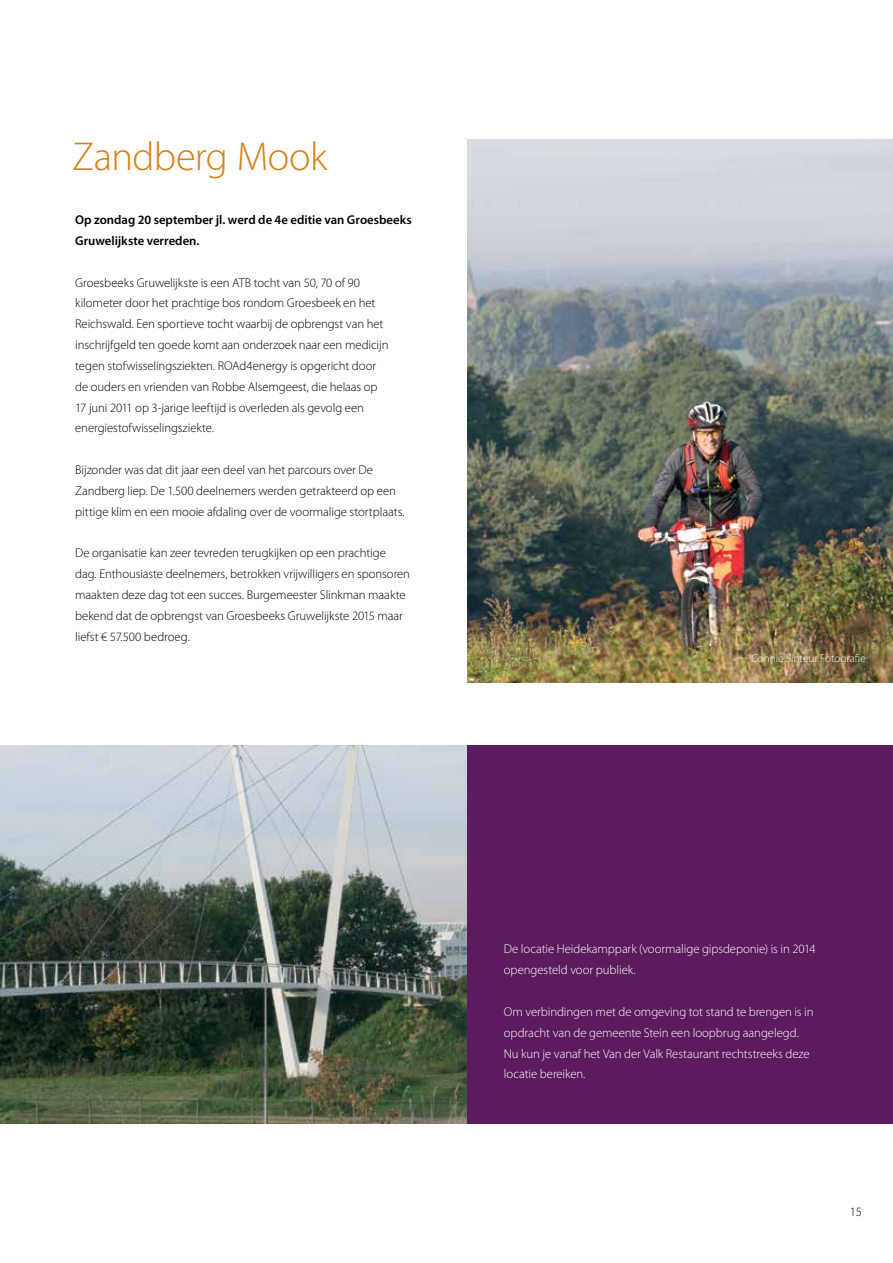
<style>
.page{position:relative;width:893px;height:1263px;background:#fff}
.page>*{position:absolute;margin:0;border:0;box-sizing:border-box;transform-origin:0 0}
.t1{font:300 40.5px "Myriad Pro";letter-spacing:-.01em;color:#d68119}
.t2{font:300 12.75px/20.9px "Myriad Pro";letter-spacing:-.005em;color:#000}
.t3{font:300 12.75px/20.9px "Myriad Pro";letter-spacing:-.005em;color:#fff}
.t4{font:600 12.75px/20.9px "Myriad Pro";color:#000}
.t5{font:12.75px "Myriad MM 215 600";color:#000}
.t6{font:300 11.25px "Myriad Pro";color:#fff}
</style>
<div class="page">
<img style="left:468px;top:139px;width:425px;height:543px">
<img style="left:0;top:745px;width:468px;height:378px">
<div style="left:468px;top:745px;width:425px;height:378px;background:#5b1b5e"></div>
<h1 class="t1" style="left:72px;top:132px;width:257px">Zandberg Mook</h1>
<p class="t4" style="left:75px;top:209px;width:338px">Op zondag 20 september jl. werd de 4e editie van Groesbeeks<br>Gruwelijkste verreden.</p>
<p class="t2" style="left:75px;top:272px;width:315px">Groesbeeks Gruwelijkste is een ATB tocht van 50, 70 of 90 kilometer door het prachtige bos rondom Groesbeek en het Reichswald. Een sportieve tocht waarbij de opbrengst van het inschrijfgeld ten goede komt aan onderzoek naar een medicijn tegen stofwisselingsziekten. ROAd4energy is opgericht door de ouders en vrienden van Robbe Alsemgeest, die helaas op 17 juni 2011 op 3-jarige leeftijd is overleden als gevolg een energiestofwisselingsziekte.</p>
<p class="t2" style="left:75px;top:459px;width:331px">Bijzonder was dat dit jaar een deel van het parcours over De<br>Zandberg liep. De 1.500 deelnemers werden getrakteerd op een pittige klim en een mooie afdaling over de voormalige stortplaats.</p>
<p class="t2" style="left:75px;top:543px;width:336px">De organisatie kan zeer tevreden terugkijken op een prachtige dag. Enthousiaste deelnemers, betrokken vrijwilligers en sponsoren maakten deze dag tot een succes. Burgemeester Slinkman maakte bekend dat de opbrengst van Groesbeeks Gruwelijkste 2015 maar liefst € 57.500 bedroeg.</p>
<p class="t6" style="left:751px;top:651px;width:116px">Connie Sinteur Fotografie</p>
<p class="t3" style="left:504px;top:938px;width:313px">De locatie Heidekamppark (voormalige gipsdeponie) is in 2014 opengesteld voor publiek.</p>
<p class="t3" style="left:504px;top:1001px;width:311px">Om verbindingen met de omgeving tot stand te brengen is in opdracht van de gemeente Stein een loopbrug aangelegd.<br>Nu kun je vanaf het Van der Valk Restaurant rechtstreeks deze locatie bereiken.</p>
<p class="t5" style="left:850px;top:1206px;width:14px">15</p>
</div>
